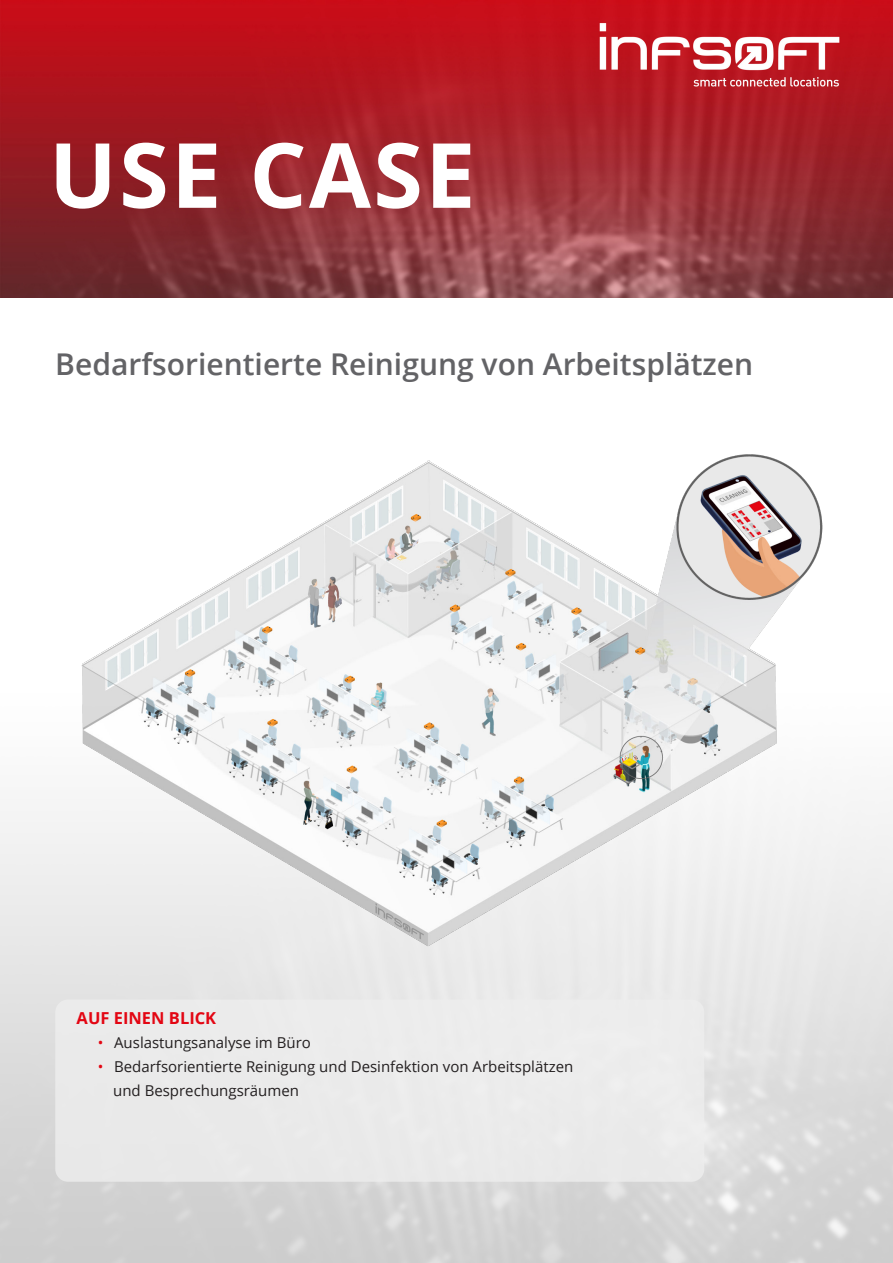
<style>
.page{position:relative;width:893px;height:1263px;background:#fff}
.page>*{position:absolute;margin:0;border:0;box-sizing:border-box;transform-origin:0 0}
.t1{font:700 90px "Open Sans";letter-spacing:.025em;color:#fff}
.t2{font:600 30px "Open Sans";color:#636366}
.t3{font:700 16.5px "Open Sans";color:#e30613}
.t4{font:15px/24px "Open Sans";color:#231f20}
.s1{color:#e30613}
</style>
<div class="page">
<img style="left:0;top:0;width:893px;height:298px">
<div style="left:55px;top:999px;width:649px;height:183px;background:#eee;border-radius:13px"></div>
<img style="left:55px;top:454px;width:783px;height:497px">
<h1 class="t1" style="left:49px;top:112px;width:428px">USE CASE</h1>
<h2 class="t2" style="left:55px;top:344px;width:699px">Bedarfsorientierte Reinigung von Arbeitsplätzen</h2>
<p class="t3" style="left:77px;top:1006px;width:141px">AUF EINEN BLICK</p>
<p class="t4" style="left:98px;top:1030px;width:214px"><span class="s1">•</span> Auslastungsanalyse im Büro</p>
<p class="t4" style="left:113px;top:1054px;width:462px;text-indent:-15px"><span class="s1">•</span> Bedarfsorientierte Reinigung und Desinfektion von Arbeitsplätzen und Besprechungsräumen</p>
</div>
